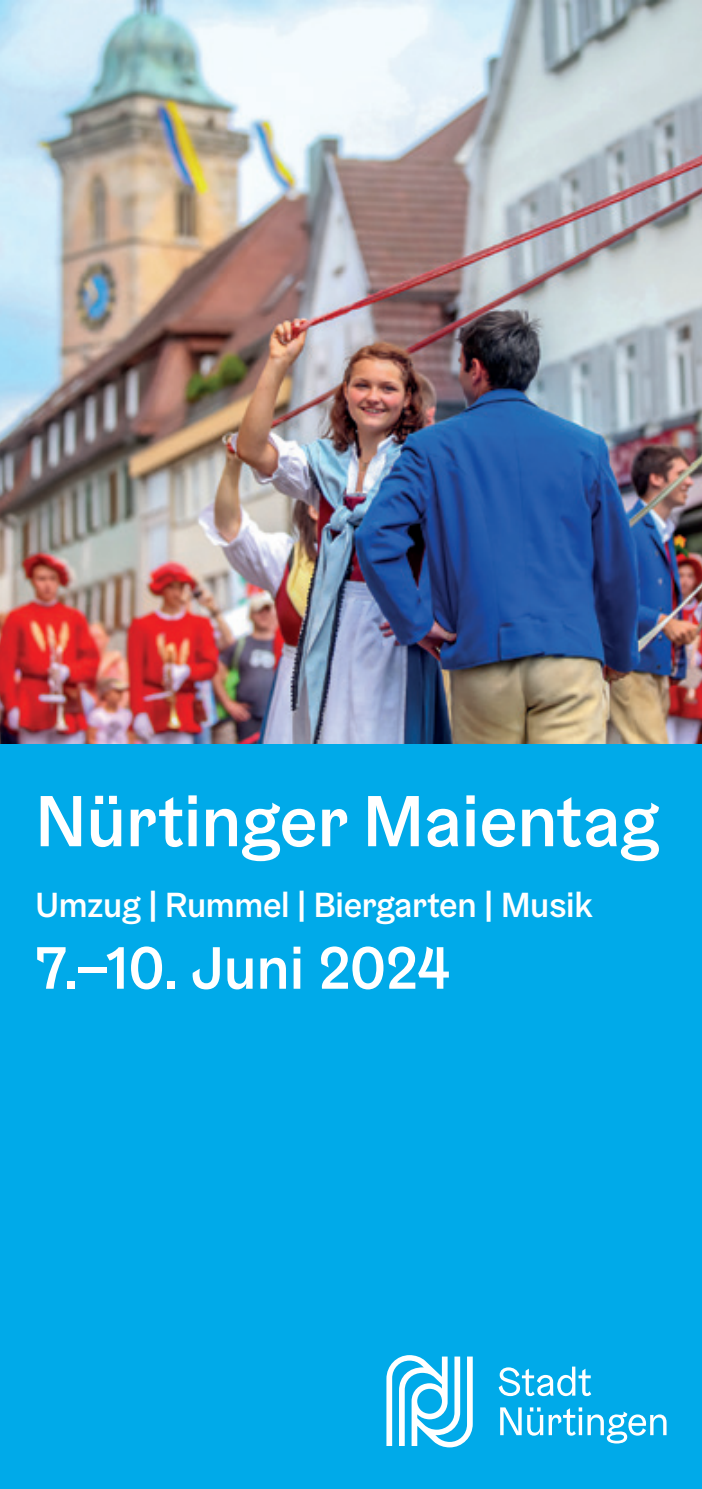
<style>
.page{position:relative;width:702px;height:1489px;background:#fff}
.page>*{position:absolute;margin:0;border:0;box-sizing:border-box;transform-origin:0 0}
.t1{font:500 72.5px "Graebenbach";color:#fff}
.t2{font:500 60px "Graebenbach";color:#fff}
.t3{font:500 35px "Graebenbach";letter-spacing:-.01em;color:#fff}
</style>
<div class="page">
<img style="left:0;top:0;width:702px;height:744px">
<div style="left:0;top:744px;width:702px;height:744px;background:#00aae9"></div>
<svg style="left:386px;top:1355px;width:86px;height:92px"></svg>
<svg style="left:498px;top:1366px;width:93px;height:29px"></svg>
<svg style="left:500px;top:1407px;width:21px;height:27px"></svg>
<svg style="left:527px;top:1407px;width:139px;height:36px"></svg>
<h1 class="t1" style="left:35px;top:775px;width:625px">Nürtinger Maientag</h1>
<p class="t3" style="left:35px;top:882px;width:558px">Umzug | Rummel | Biergarten | Musik</p>
<h2 class="t2" style="left:35px;top:930px;width:416px">7.–10. Juni 2024</h2>
</div>
